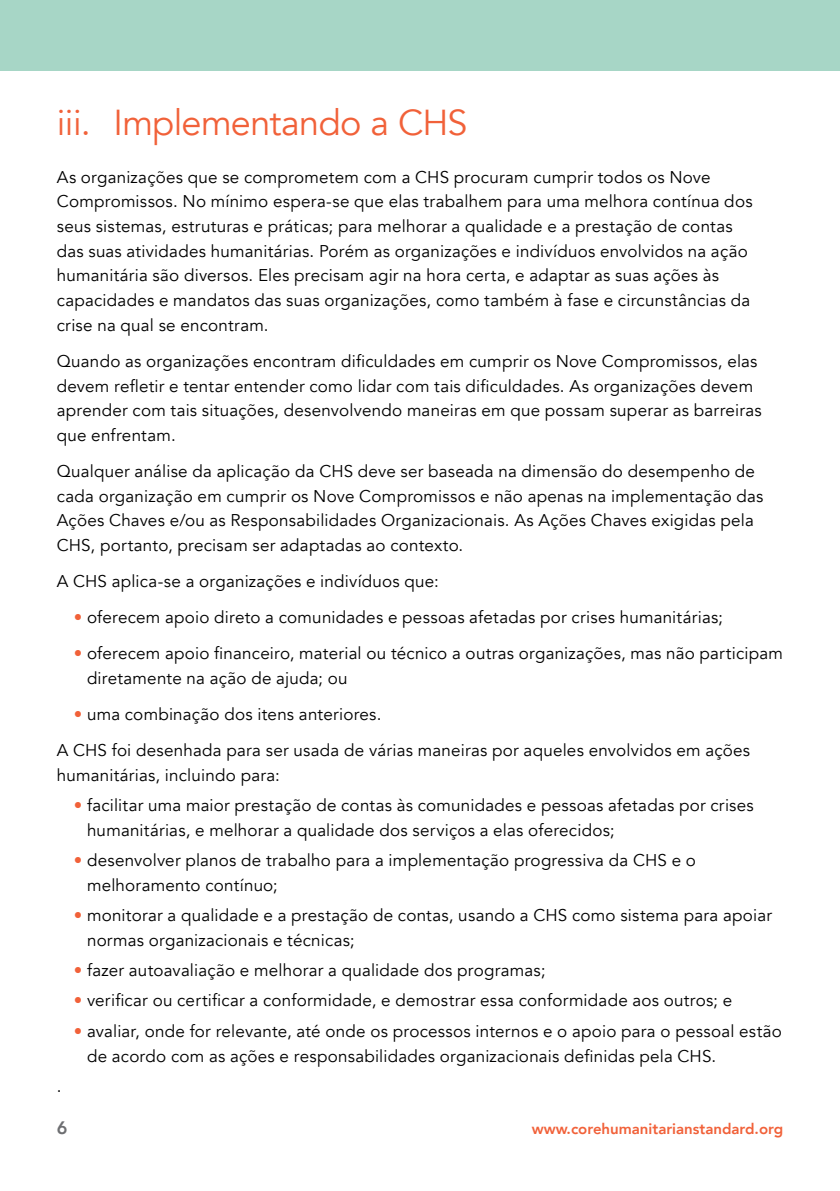
<style>
.page{position:relative;width:840px;height:1191px;background:#fff}
.page>*{position:absolute;margin:0;border:0;box-sizing:border-box;transform-origin:0 0}
.t1{font:36px "Avenir";letter-spacing:-.02em;color:#f16139}
.t2{font:800 18px "Avenir";color:#6d6e71}
.t3{font:17px/24.6px "Avenir";letter-spacing:.015em;color:#000}
.t4{font:800 15px "Avenir";color:#f16139}
.s1{color:#f16139}
</style>
<div class="page">
<div style="left:0;top:0;width:839px;height:71px;background:#a7d6c6"></div>
<h1 class="t1" style="left:57px;top:101px;width:412px">iii. Implementando a CHS</h1>
<p class="t3" style="left:57px;top:165px;width:697px">As organizações que se comprometem com a CHS procuram cumprir todos os Nove Compromissos. No mínimo espera-se que elas trabalhem para uma melhora contínua dos seus sistemas, estruturas e práticas; para melhorar a qualidade e a prestação de contas das suas atividades humanitárias. Porém as organizações e indivíduos envolvidos na ação humanitária são diversos. Eles precisam agir na hora certa, e adaptar as suas ações às capacidades e mandatos das suas organizações, como também à fase e circunstâncias da crise na qual se encontram.</p>
<p class="t3" style="left:57px;top:349px;width:706px">Quando as organizações encontram dificuldades em cumprir os Nove Compromissos, elas devem refletir e tentar entender como lidar com tais dificuldades. As organizações devem aprender com tais situações, desenvolvendo maneiras em que possam superar as barreiras que enfrentam.</p>
<p class="t3" style="left:57px;top:459px;width:707px">Qualquer análise da aplicação da CHS deve ser baseada na dimensão do desempenho de cada organização em cumprir os Nove Compromissos e não apenas na implementação das Ações Chaves e/ou as Responsabilidades Organizacionais. As Ações Chaves exigidas pela CHS, portanto, precisam ser adaptadas ao contexto.</p>
<p class="t3" style="left:57px;top:569px;width:383px">A CHS aplica-se a organizações e indivíduos que:</p>
<p class="t3" style="left:74px;top:605px;width:650px"><span class="s1">•</span> oferecem apoio direto a comunidades e pessoas afetadas por crises humanitárias;</p>
<p class="t3" style="left:87px;top:641px;width:697px;text-indent:-13px"><span class="s1">•</span> oferecem apoio financeiro, material ou técnico a outras organizações, mas não participam diretamente na ação de ajuda; ou</p>
<p class="t3" style="left:57px;top:696px;width:694px;line-height:36px;text-indent:17px"><span class="s1">•</span> uma combinação dos itens anteriores.<br>A CHS foi desenhada para ser usada de várias maneiras por aqueles envolvidos em ações</p>
<p class="t3" style="left:57px;top:762px;width:224px">humanitárias, incluindo para:</p>
<p class="t3" style="left:87px;top:793px;width:668px;text-indent:-13px"><span class="s1">•</span> facilitar uma maior prestação de contas às comunidades e pessoas afetadas por crises humanitárias, e melhorar a qualidade dos serviços a elas oferecidos;</p>
<p class="t3" style="left:87px;top:848px;width:610px;text-indent:-13px"><span class="s1">•</span> desenvolver planos de trabalho para a implementação progressiva da CHS e o melhoramento contínuo;</p>
<p class="t3" style="left:87px;top:903px;width:686px;text-indent:-13px"><span class="s1">•</span> monitorar a qualidade e a prestação de contas, usando a CHS como sistema para apoiar normas organizacionais e técnicas;</p>
<p class="t3" style="left:74px;top:958px;width:473px"><span class="s1">•</span> fazer autoavaliação e melhorar a qualidade dos programas;</p>
<p class="t3" style="left:74px;top:988px;width:659px"><span class="s1">•</span> verificar ou certificar a conformidade, e demostrar essa conformidade aos outros; e</p>
<p class="t3" style="left:87px;top:1019px;width:696px;text-indent:-13px"><span class="s1">•</span> avaliar, onde for relevante, até onde os processos internos e o apoio para o pessoal estão de acordo com as ações e responsabilidades organizacionais definidas pela CHS.</p>
<p class="t3" style="left:57px;top:1074px;width:6px">.</p>
<p class="t2" style="left:57px;top:1114px;width:12px">6</p>
<p class="t4" style="left:531px;top:1117px;width:253px">www.corehumanitarianstandard.org</p>
</div>
